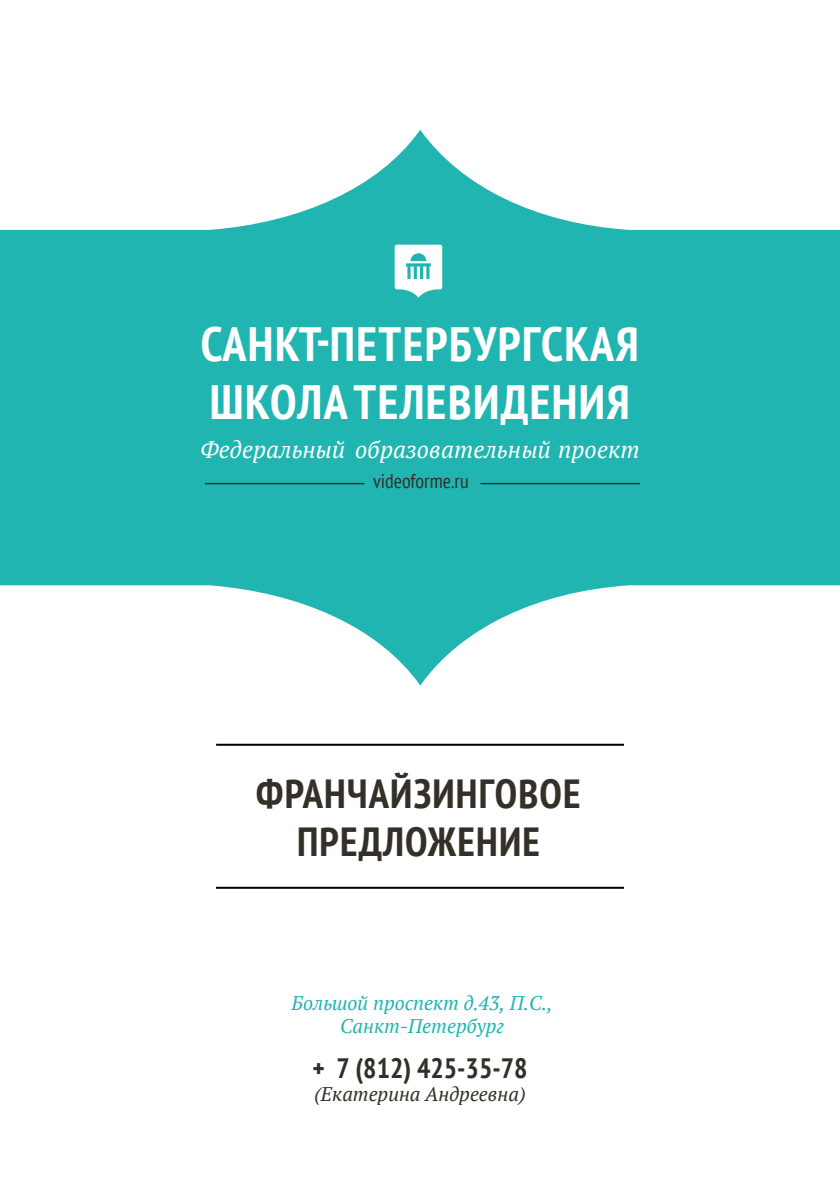
<style>
.page{position:relative;width:840px;height:1191px;background:#fff}
.page>*{position:absolute;margin:0;border:0;box-sizing:border-box;transform-origin:0 0}
.t1{font:700 condensed 48px/57.6px "PT Sans";letter-spacing:.03em;color:#fff}
.t2{font:700 condensed 40.6px/48.6px "PT Sans";letter-spacing:.03em;color:#343028;text-align:center}
.t3{font:700 condensed 28px "PT Sans";color:#312f27}
.t4{font:italic 24px "PT Serif";letter-spacing:.005em;color:#fff}
.t5{font:condensed 20px "PT Sans";color:#312f27}
.t6{font:italic 19.8px/23.6px "PT Serif";color:#20b5b1;text-align:center}
.t7{font:italic 19.8px "PT Serif";color:#343028}
</style>
<div class="page">
<hr style="left:216px;top:743px;width:407px;height:2px;background:#000101">
<hr style="left:216px;top:886px;width:407px;height:2px;background:#000101">
<svg style="left:0;top:130px;width:839px;height:555px;fill:#20b5b1"></svg>
<svg style="left:394px;top:245px;width:48px;height:53px"></svg>
<hr style="left:205px;top:483px;width:159px;height:1px;background:#312f27">
<hr style="left:480px;top:483px;width:159px;height:1px;background:#312f27">
<h1 class="t1" style="left:201px;top:315px;width:439px">САНКТ-ПЕТЕРБУРГСКАЯ<br>ШКОЛАТЕЛЕВИДЕНИЯ</h1>
<p class="t4" style="left:200px;top:434px;width:441px">Федеральный образовательный проект</p>
<p class="t5" style="left:373px;top:468px;width:97px">videoforme.ru</p>
<h2 class="t2" style="left:256px;top:768px;width:325px">ФРАНЧАЙЗИНГОВОЕ<br>ПРЕДЛОЖЕНИЕ</h2>
<p class="t6" style="left:291px;top:990px;width:262px">Большой проспект д.43, П.С.,<br>Санкт-Петербург</p>
<h3 class="t3" style="left:312px;top:1049px;width:216px">+ 7 (812) 425-35-78</h3>
<p class="t7" style="left:314px;top:1081px;width:213px">(Екатерина Андреевна)</p>
</div>
